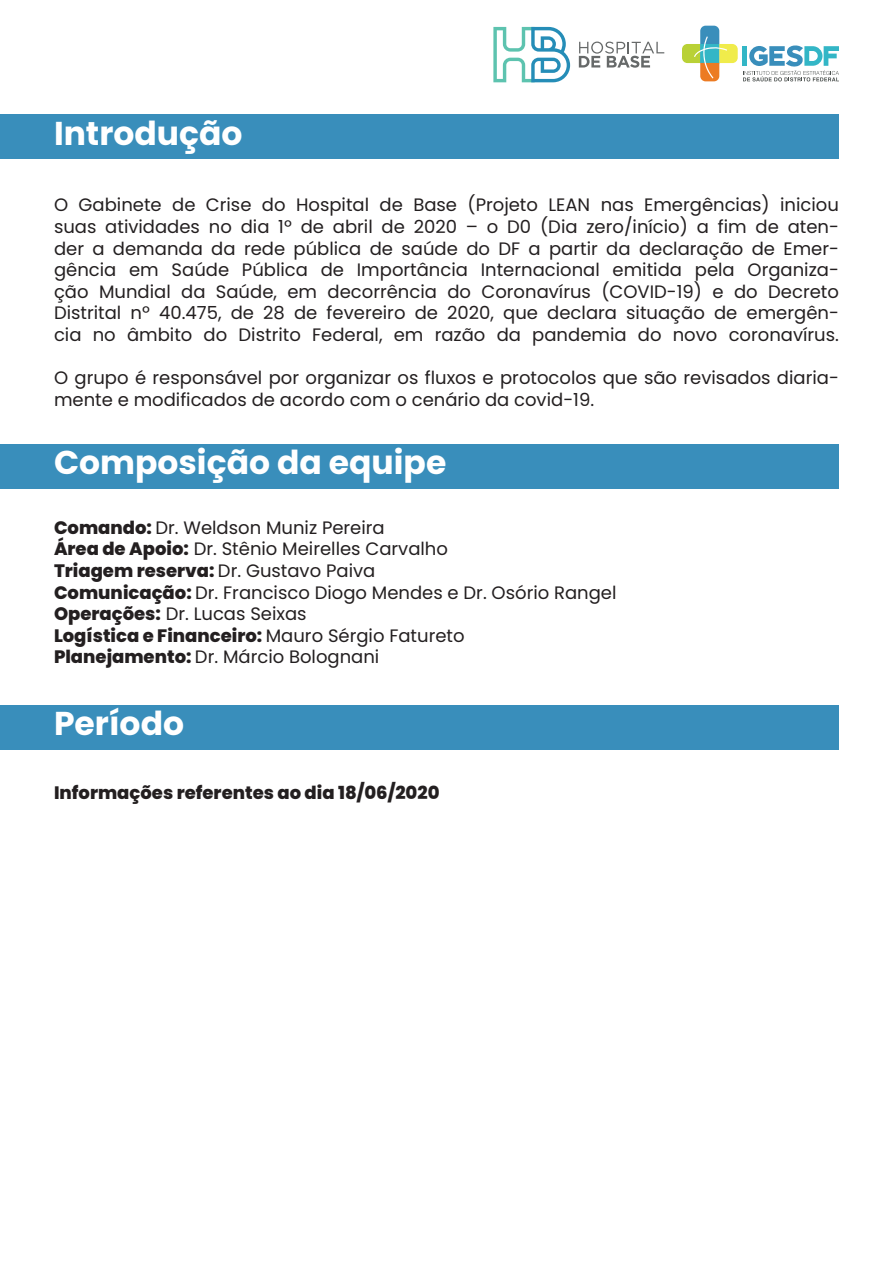
<style>
.page{position:relative;width:893px;height:1263px;background:#fff}
.page>*{position:absolute;margin:0;border:0;box-sizing:border-box;transform-origin:0 0}
.t1{font:700 33px "Poppins";color:#fff}
.t2{font:18px/21.6px "Poppins";color:#231f20}
.t3{font:800 18px "Poppins";color:#231f20}
.s1{font-weight:800}
</style>
<div class="page">
<svg style="left:682px;top:26px;width:157px;height:55px"></svg>
<svg style="left:579px;top:42px;width:85px;height:26px"></svg>
<svg style="left:493px;top:27px;width:77px;height:55px"></svg>
<div style="left:0;top:444px;width:839px;height:44px;background:#398ebb"></div>
<div style="left:0;top:114px;width:839px;height:44px;background:#398ebb"></div>
<div style="left:0;top:705px;width:839px;height:44px;background:#398ebb"></div>
<h1 class="t1" style="left:54px;top:115px;width:190px">Introdução</h1>
<p class="t2" style="left:54px;top:194px;width:786px;text-align:justify">O Gabinete de Crise do Hospital de Base (Projeto LEAN nas Emergências) iniciou suas atividades no dia 1º de abril de 2020 – o D0 (Dia zero/início) a fim de aten&shy;der a demanda da rede pública de saúde do DF a partir da declaração de Emer&shy;gência em Saúde Pública de Importância Internacional emitida pela Organiza&shy;ção Mundial da Saúde, em decorrência do Coronavírus (COVID-19) e do Decreto Distrital nº 40.475, de 28 de fevereiro de 2020, que declara situação de emergên&shy;cia no âmbito do Distrito Federal, em razão da pandemia do novo coronavírus.</p>
<p class="t2" style="left:54px;top:367px;width:786px">O grupo é responsável por organizar os fluxos e protocolos que são revisados diaria&shy;mente e modificados de acordo com o cenário da covid-19.</p>
<h1 class="t1" style="left:54px;top:444px;width:394px">Composição da equipe</h1>
<p class="t2" style="left:54px;top:517px;width:564px"><span class="s1">Comando:</span> Dr. Weldson Muniz Pereira<br><span class="s1">Área de Apoio:</span> Dr. Stênio Meirelles Carvalho<br><span class="s1">Triagem reserva:</span> Dr. Gustavo Paiva<br><span class="s1">Comunicação:</span> Dr. Francisco Diogo Mendes e Dr. Osório Rangel <span class="s1">Operações:</span> Dr. Lucas Seixas<br><span class="s1">Logística e Financeiro:</span> Mauro Sérgio Fatureto<br><span class="s1">Planejamento:</span> Dr. Márcio Bolognani</p>
<h1 class="t1" style="left:54px;top:705px;width:132px">Período</h1>
<p class="t3" style="left:54px;top:782px;width:387px">Informações referentes ao dia 18/06/2020</p>
</div>
